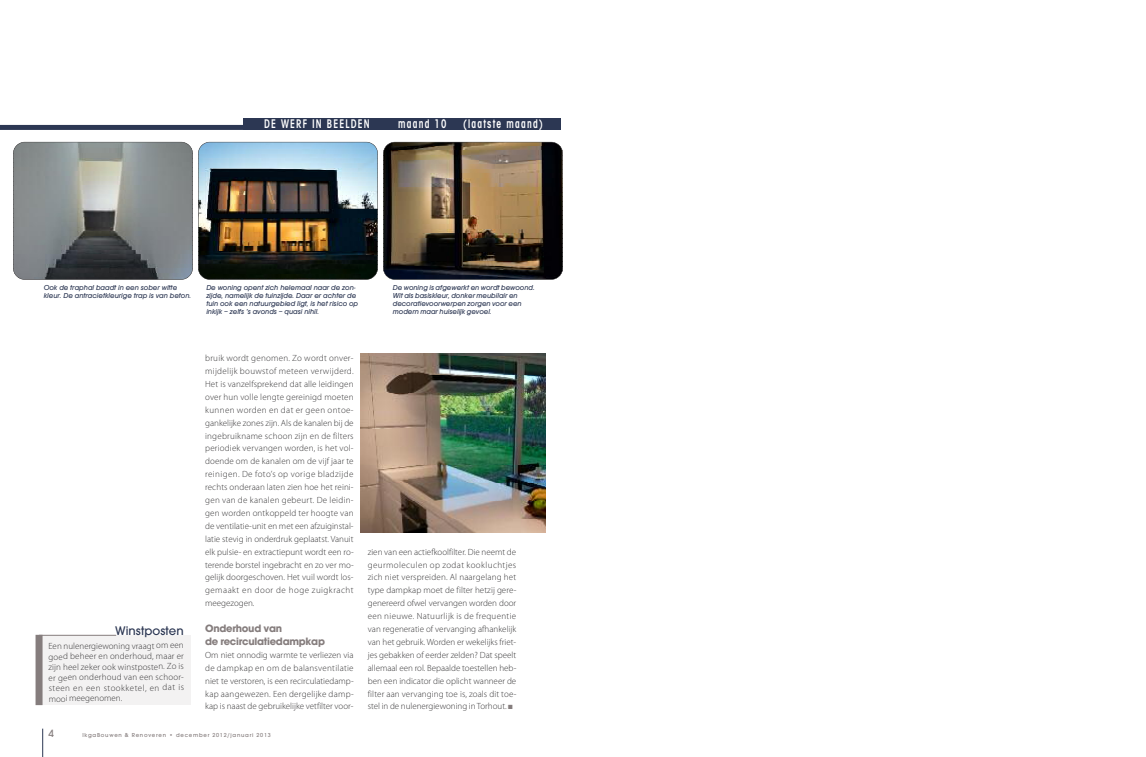
<style>
.page{position:relative;width:1146px;height:757px;background:#fff}
.page>*{position:absolute;margin:0;border:0;box-sizing:border-box;transform-origin:0 0}
.t1{font:500 13px "Avant Gard";color:#2c3753}
.t2{font:600 condensed 12px "Avant Garde LT";letter-spacing:.125em;color:#fff;scale:.8 1}
.t3{font:500 11px "Avant Gard";color:#857d7d}
.t4{font:700 10px/12.9px "Avant Garde LT";letter-spacing:-.025em;color:#857d7d}
.t5{font:300 9px/12.9px "Myriad Pro";letter-spacing:.005em;color:#393839;text-align:justify}
.t6{font:italic 500 7.5px/8px "Avant Gard";color:#2c3753}
.t7{font:500 6px "Avant Gard";letter-spacing:.125em;color:#857d7d}
.s1{color:#857d7d}
</style>
<div class="page">
<div style="left:0;top:125px;width:559px;height:5px;background:#2c3753"></div>
<svg style="left:42px;top:729px;width:1px;height:28px"></svg>
<img style="left:13px;top:144px;width:180px;height:129px">
<img style="left:15px;top:273px;width:176px;height:5px">
<div style="left:13px;top:142px;width:180px;height:138px;border:1px solid #393839;border-radius:12px"></div>
<img style="left:202px;top:142px;width:172px;height:3px">
<img style="left:198px;top:145px;width:179px;height:129px">
<img style="left:200px;top:274px;width:176px;height:4px">
<div style="left:198px;top:142px;width:180px;height:138px;border:1px solid #393839;border-radius:12px"></div>
<img style="left:386px;top:142px;width:174px;height:4px">
<img style="left:383px;top:146px;width:179px;height:129px">
<img style="left:385px;top:275px;width:175px;height:3px">
<div style="left:383px;top:142px;width:180px;height:138px;border:1px solid #393839;border-radius:12px"></div>
<div style="left:243px;top:119px;width:317px;height:11px;background:#2c3753"></div>
<div style="left:40px;top:636px;width:150px;height:69px;background:#f3f2f2"></div>
<hr style="left:39px;top:635px;width:77px;height:1px;background:#857d7d">
<div style="left:36px;top:635px;width:7px;height:70px;background:#857d7d"></div>
<img style="left:361px;top:353px;width:184px;height:180px">
<h2 class="t2" style="left:264px;top:119px;width:134px">DE WERF IN BEELDEN</h2>
<h2 class="t2" style="left:398px;top:119px;width:62px">maand 10</h2>
<h2 class="t2" style="left:463px;top:119px;width:101px">(laatste maand)</h2>
<p class="t6" style="left:44px;top:283px;width:149px">Ook de traphal baadt in een sober witte kleur. De antracietkleurige trap is van beton.</p>
<p class="t6" style="left:206px;top:283px;width:153px">De woning opent zich helemaal naar de zon&shy;zijde, namelijk de tuinzijde. Daar er achter de tuin ook een natuurgebied ligt, is het risico op inkijk – zelfs ’s avonds – quasi nihil.</p>
<p class="t6" style="left:393px;top:283px;width:143px">De woning is afgewerkt en wordt bewoond.<br>Wit als basiskleur, donker meubilair en decoratievoorwerpen zorgen voor een modern maar huiselijk gevoel.</p>
<h1 class="t1" style="left:115px;top:623px;width:70px">Winstposten</h1>
<p class="t5" style="left:48px;top:641px;width:137px;line-height:10.5px">Een nulenergiewoning vraagt om een goed beheer en onderhoud, maar er zijn heel zeker ook winstposten. Zo is er geen onderhoud van een schoor&shy;steen en een stookketel, en dat is mooi meegenomen.</p>
<p class="t5" style="left:205px;top:352px;width:150px">bruik wordt genomen. Zo wordt onver&shy;mijdelijk bouwstof meteen verwijderd.<br>Het is vanzelfsprekend dat alle leidingen over hun volle lengte gereinigd moeten kunnen worden en dat er geen ontoe&shy;gankelijke zones zijn. Als de kanalen bij de ingebruikname schoon zijn en de filters periodiek vervangen worden, is het vol&shy;doende om de kanalen om de vijf jaar te reinigen. De foto’s op vorige bladzijde rechts onderaan laten zien hoe het reini&shy;gen van de kanalen gebeurt. De leidin&shy;gen worden ontkoppeld ter hoogte van de ventilatie-unit en met een afzuiginstal&shy;latie stevig in onderdruk geplaatst. Vanuit elk pulsie- en extractiepunt wordt een ro&shy;terende borstel ingebracht en zo ver mo&shy;gelijk doorgeschoven. Het vuil wordt los&shy;gemaakt en door de hoge zuigkracht meegezogen.</p>
<p class="t4" style="left:205px;top:623px;width:121px">Onderhoud van<br>de recirculatiedampkap</p>
<p class="t5" style="left:205px;top:649px;width:150px">Om niet onnodig warmte te verliezen via de dampkap en om de balansventilatie niet te verstoren, is een recirculatiedamp&shy;kap aangewezen. Een dergelijke damp&shy;kap is naast de gebruikelijke vetfilter voor-</p>
<p class="t3" style="left:48px;top:727px;width:7px">4</p>
<p class="t7" style="left:82px;top:732px;width:190px">IkgaBouwen &amp; Renoveren • december 2012/januari 2013</p>
<p class="t5" style="left:368px;top:546px;width:150px">zien van een actiefkoolfilter. Die neemt de geurmoleculen op zodat kookluchtjes zich niet verspreiden. Al naargelang het type dampkap moet de filter hetzij gere&shy;genereerd ofwel vervangen worden door een nieuwe. Natuurlijk is de frequentie van regeneratie of vervanging afhankelijk van het gebruik. Worden er wekelijks friet&shy;jes gebakken of eerder zelden? Dat speelt allemaal een rol. Bepaalde toestellen heb&shy;ben een indicator die oplicht wanneer de filter aan vervanging toe is, zoals dit toe&shy;stel in de nulenergiewoning inTorhout. <span class="s1">■</span></p>
</div>
